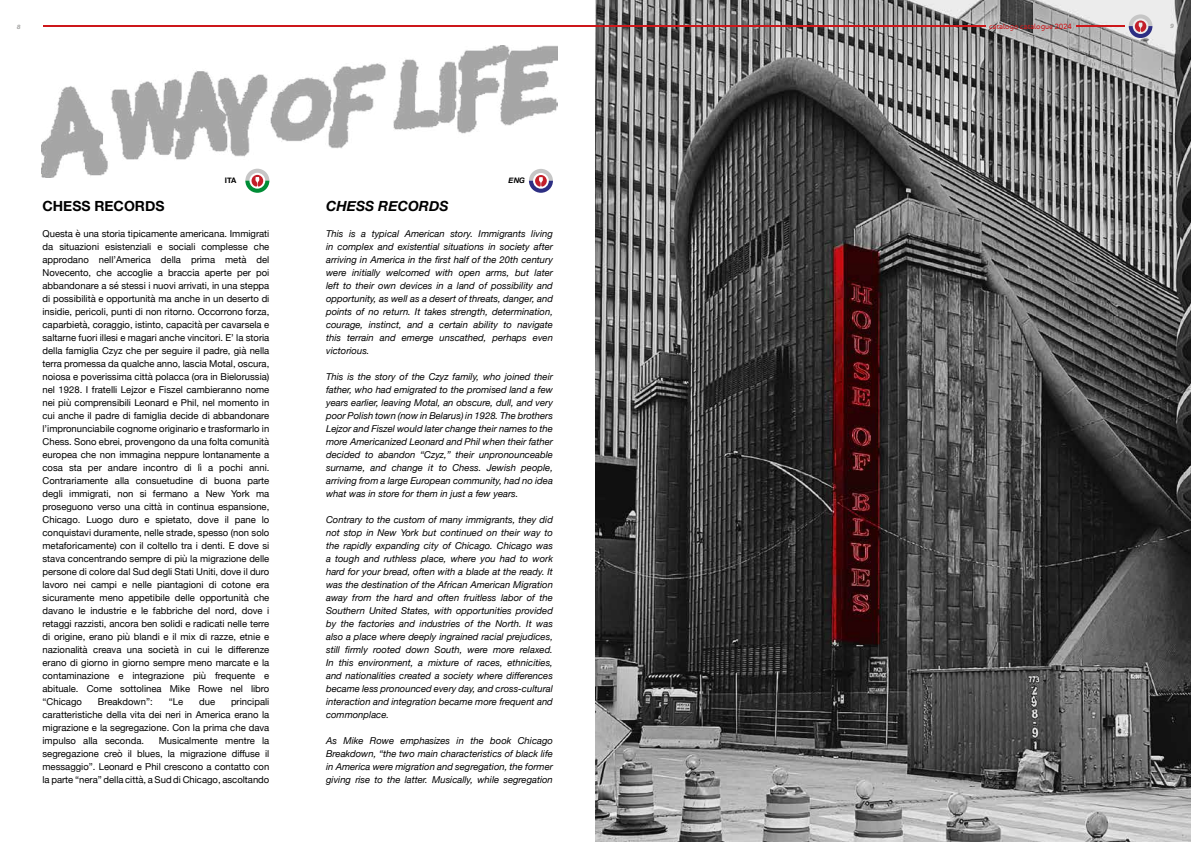
<style>
.page{position:relative;width:1191px;height:842px;background:#fff}
.page>*{position:absolute;margin:0;border:0;box-sizing:border-box;transform-origin:0 0}
.t1{font:700 14px "Helvetica Neue";color:#000}
.t2{font:italic 700 14px "Helvetica Neue";color:#000}
.t3{font:9.5px/13px "Helvetica Neue";color:#000;text-align:justify}
.t4{font:italic 9.5px/13px "Helvetica Neue";color:#000;text-align:justify}
.t5{font:7.6px "Baumans";color:#cd171a}
.t6{font:700 7.6px "Helvetica Neue";color:#000}
.t7{font:italic 700 7.6px "Helvetica Neue";color:#000}
.t8{font:italic 700 6px "Helvetica Neue";color:#9d9d9c}
</style>
<div class="page">
<img style="left:41px;top:45px;width:517px;height:132px">
<img style="left:595px;top:0;width:596px;height:842px">
<hr style="left:1076px;top:26px;width:48px;height:1px;background:#cd171a">
<hr style="left:595px;top:26px;width:390px;height:1px;background:#cd171a">
<svg style="left:1128px;top:14px;width:24px;height:24px"></svg>
<hr style="left:43px;top:26px;width:552px;height:1px;background:#cd171a">
<svg style="left:245px;top:169px;width:24px;height:24px"></svg>
<svg style="left:529px;top:169px;width:24px;height:24px"></svg>
<p class="t8" style="left:17px;top:22px;width:5px">8</p>
<p class="t6" style="left:225px;top:175px;width:13px">ITA</p>
<p class="t7" style="left:508px;top:175px;width:18px">ENG</p>
<h1 class="t1" style="left:43px;top:195px;width:123px">CHESS RECORDS</h1>
<p class="t3" style="left:43px;top:228px;width:228px">Questa è una storia tipicamente americana. Immigrati da situazioni esistenziali e sociali complesse che approdano nell’America della prima metà del Novecento, che accoglie a braccia aperte per poi abbandonare a sé stessi i nuovi arrivati, in una steppa di possibilità e opportunità ma anche in un deserto di insidie, pericoli, punti di non ritorno. Occorrono forza, caparbietà, coraggio, istinto, capacità per cavarsela e saltarne fuori illesi e magari anche vincitori. E’ la storia della famiglia Czyz che per seguire il padre, già nella terra promessa da qualche anno, lascia Motal, oscura, noiosa e poverissima città polacca (ora in Bielorussia) nel 1928. I fratelli Lejzor e Fiszel cambieranno nome nei più comprensibili Leonard e Phil, nel momento in cui anche il padre di famiglia decide di abbandonare l’impronunciabile cognome originario e trasformarlo in Chess. Sono ebrei, provengono da una folta comunità europea che non immagina neppure lontanamente a cosa sta per andare incontro di lì a pochi anni.<br>Contrariamente alla consuetudine di buona parte degli immigrati, non si fermano a New York ma proseguono verso una città in continua espansione, Chicago. Luogo duro e spietato, dove il pane lo conquistavi duramente, nelle strade, spesso (non solo metaforicamente) con il coltello tra i denti. E dove si stava concentrando sempre di più la migrazione delle persone di colore dal Sud degli Stati Uniti, dove il duro lavoro nei campi e nelle piantagioni di cotone era sicuramente meno appetibile delle opportunità che davano le industrie e le fabbriche del nord, dove i retaggi razzisti, ancora ben solidi e radicati nelle terre di origine, erano più blandi e il mix di razze, etnie e nazionalità creava una società in cui le differenze erano di giorno in giorno sempre meno marcate e la contaminazione e integrazione più frequente e abituale. Come sottolinea Mike Rowe nel libro “Chicago</p>
<p class="t3" style="left:43px;top:696px;width:228px;text-indent:188px">principali caratteristiche della vita dei neri in America erano la migrazione e la segregazione. Con la prima che dava impulso alla seconda.</p>
<p class="t3" style="left:98px;top:696px;width:56px">Breakdown”:</p>
<p class="t3" style="left:169px;top:696px;width:16px">“Le</p>
<p class="t3" style="left:199px;top:696px;width:18px">due</p>
<p class="t3" style="left:43px;top:735px;width:228px;text-indent:116px">Musicalmente mentre la segregazione creò il blues, la migrazione diffuse il messaggio”. Leonard e Phil crescono a contatto con la parte “nera” della città, a Sud di Chicago, ascoltando</p>
<h1 class="t2" style="left:326px;top:195px;width:124px">CHESS RECORDS</h1>
<p class="t4" style="left:326px;top:228px;width:228px">This is a typical American story. Immigrants living in complex and existential situations in society after arriving in America in the first half of the 20th century were initially welcomed with open arms, but later left to their own devices in a land of possibility and opportunity, as well as a desert of threats, danger, and points of no return. It takes strength, determination, courage, instinct, and a certain ability to navigate this terrain and emerge unscathed, perhaps even victorious.</p>
<p class="t4" style="left:326px;top:371px;width:228px">This is the story of the Czyz family, who joined their father, who had emigrated to the promised land a few years earlier, leaving Motal, an obscure, dull, and very poor Polish town (now in Belarus) in 1928. The brothers Lejzor and Fiszel would later change their names to the more Americanized Leonard and Phil when their father decided to abandon “Czyz,” their unpronounceable surname, and change it to Chess. Jewish people, arriving from a large European community, had no idea what was in store for them in just a few years.</p>
<p class="t4" style="left:326px;top:514px;width:228px">Contrary to the custom of many immigrants, they did not stop in New York but continued on their way to the rapidly expanding city of Chicago. Chicago was a tough and ruthless place, where you had to work hard for your bread, often with a blade at the ready. It was the destination of the African American Migration away from the hard and often fruitless labor of the Southern United States, with opportunities provided by the factories and industries of the North. It was also a place where deeply ingrained racial prejudices, still firmly rooted down South, were more relaxed.<br>In this environment, a mixture of races, ethnicities, and nationalities created a society where differences became less pronounced every day, and cross-cultural interaction and integration became more frequent and commonplace.</p>
<p class="t4" style="left:326px;top:735px;width:228px">As Mike Rowe emphasizes in the book Chicago Breakdown, “the two main characteristics of black life in America were migration and segregation, the former giving rise to the latter. Musically, while segregation</p>
<p class="t5" style="left:989px;top:21px;width:84px">catalogo catalogue 2024</p>
<p class="t8" style="left:1170px;top:21px;width:5px">9</p>
</div>
